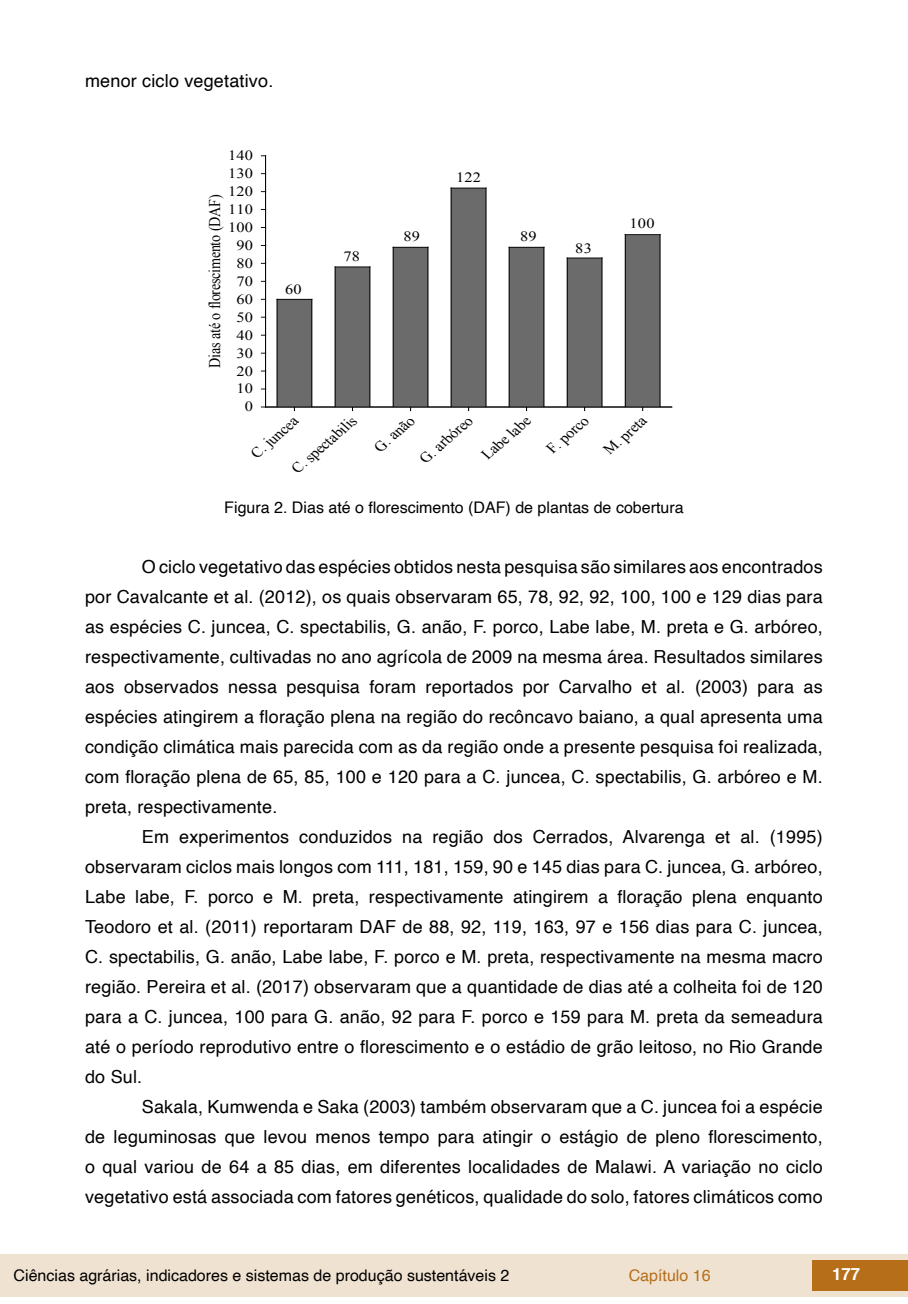
<style>
.page{position:relative;width:908px;height:1304px;background:#fff}
.page>*{position:absolute;margin:0;border:0;box-sizing:border-box;transform-origin:0 0}
.t1{font:18px/30px "Helvetica";letter-spacing:.01em;color:#000;text-align:justify}
.t2{font:700 16.8px "Helvetica";color:#fff}
.t3{font:16.4px "Times New Roman";letter-spacing:-.01em;color:#000;scale:.87 1}
.t4{font:16px "Helvetica";color:#000}
.t5{font:16px "Helvetica";color:#b66e19}
.t6{font:italic 15.2px "Times New Roman";color:#000}
.t7{font:14.2px "Times New Roman";letter-spacing:.015em;color:#000;scale:1.15 1}
</style>
<div class="page">
<div style="left:0;top:1254px;width:906px;height:43px;background:#f0e2d1"></div>
<div style="left:812px;top:1261px;width:95px;height:30px;background:#b66e19"></div>
<hr style="left:265px;top:156px;width:1px;height:251px;background:#000">
<div style="left:277px;top:299px;width:35px;height:108px;background:#6b6b6b"></div>
<hr style="left:311px;top:299px;width:1px;height:108px;background:#000">
<hr style="left:277px;top:299px;width:35px;height:1px;background:#000">
<hr style="left:276px;top:299px;width:1px;height:108px;background:#000">
<div style="left:335px;top:267px;width:35px;height:140px;background:#6b6b6b"></div>
<hr style="left:369px;top:267px;width:1px;height:140px;background:#000">
<hr style="left:335px;top:266px;width:35px;height:1px;background:#000">
<hr style="left:334px;top:267px;width:1px;height:140px;background:#000">
<div style="left:393px;top:247px;width:35px;height:160px;background:#6b6b6b"></div>
<hr style="left:427px;top:247px;width:1px;height:160px;background:#000">
<hr style="left:393px;top:247px;width:35px;height:1px;background:#000">
<hr style="left:392px;top:247px;width:1px;height:160px;background:#000">
<div style="left:451px;top:188px;width:35px;height:219px;background:#6b6b6b"></div>
<hr style="left:485px;top:188px;width:1px;height:219px;background:#000">
<hr style="left:451px;top:188px;width:35px;height:1px;background:#000">
<hr style="left:450px;top:188px;width:1px;height:219px;background:#000">
<div style="left:509px;top:247px;width:34px;height:160px;background:#6b6b6b"></div>
<hr style="left:543px;top:247px;width:1px;height:160px;background:#000">
<hr style="left:509px;top:247px;width:34px;height:1px;background:#000">
<hr style="left:508px;top:247px;width:1px;height:160px;background:#000">
<div style="left:567px;top:258px;width:34px;height:149px;background:#6b6b6b"></div>
<hr style="left:601px;top:258px;width:1px;height:149px;background:#000">
<hr style="left:567px;top:258px;width:34px;height:1px;background:#000">
<hr style="left:566px;top:258px;width:1px;height:149px;background:#000">
<div style="left:625px;top:235px;width:34px;height:172px;background:#6b6b6b"></div>
<hr style="left:659px;top:235px;width:1px;height:172px;background:#000">
<hr style="left:625px;top:234px;width:34px;height:1px;background:#000">
<hr style="left:624px;top:235px;width:1px;height:172px;background:#000">
<hr style="left:265px;top:407px;width:406px;height:1px;background:#000">
<p class="t1" style="left:85px;top:66px;width:190px">menor ciclo vegetativo.</p>
<p class="t7" style="left:228px;top:146px;width:23px">140</p>
<p class="t7" style="left:228px;top:164px;width:23px">130</p>
<p class="t7" style="left:228px;top:182px;width:23px">120</p>
<p class="t3" style="left:204px;top:368px;width:201px;rotate:-90deg">Dias até o florescimento (DAF)</p>
<p class="t7" style="left:228px;top:200px;width:23px">110</p>
<p class="t7" style="left:228px;top:218px;width:23px">100</p>
<p class="t7" style="left:236px;top:236px;width:16px">90</p>
<p class="t7" style="left:236px;top:254px;width:16px">80</p>
<p class="t7" style="left:236px;top:272px;width:16px">70</p>
<p class="t7" style="left:236px;top:290px;width:16px">60</p>
<p class="t7" style="left:236px;top:307px;width:16px">50</p>
<p class="t7" style="left:236px;top:325px;width:16px">40</p>
<p class="t7" style="left:236px;top:343px;width:16px">30</p>
<p class="t7" style="left:236px;top:361px;width:16px">20</p>
<p class="t7" style="left:236px;top:379px;width:16px">10</p>
<p class="t7" style="left:245px;top:397px;width:9px">0</p>
<p class="t7" style="left:285px;top:280px;width:16px">60</p>
<p class="t7" style="left:343px;top:246px;width:16px">78</p>
<p class="t7" style="left:403px;top:226px;width:16px">89</p>
<p class="t7" style="left:456px;top:168px;width:23px">122</p>
<p class="t7" style="left:520px;top:226px;width:16px">89</p>
<p class="t7" style="left:575px;top:238px;width:16px">83</p>
<p class="t7" style="left:629px;top:213px;width:23px">100</p>
<p class="t6" style="left:247px;top:447px;width:58px;rotate:-41deg">C. juncea</p>
<p class="t6" style="left:288px;top:462px;width:81px;rotate:-41deg">C. spectabilis</p>
<p class="t6" style="left:370px;top:441px;width:49px;rotate:-41deg">G. anão</p>
<p class="t6" style="left:415px;top:452px;width:66px;rotate:-41deg">G. arbóreo</p>
<p class="t6" style="left:477px;top:449px;width:60px;rotate:-41deg">Labe labe</p>
<p class="t6" style="left:542px;top:443px;width:51px;rotate:-41deg">F. porco</p>
<p class="t6" style="left:599px;top:444px;width:52px;rotate:-41deg">M. preta</p>
<p class="t4" style="left:224px;top:495px;width:460px">Figura 2. Dias até o florescimento (DAF) de plantas de cobertura</p>
<p class="t1" style="left:85px;top:552px;width:739px;text-indent:57px">O ciclo vegetativo das espécies obtidos nesta pesquisa são similares aos encontrados por Cavalcante et al. (2012), os quais observaram 65, 78, 92, 92, 100, 100 e 129 dias para as espécies C. juncea, C. spectabilis, G. anão, F. porco, Labe labe, M. preta e G. arbóreo, respectivamente, cultivadas no ano agrícola de 2009 na mesma área. Resultados similares aos observados nessa pesquisa foram reportados por Carvalho et al. (2003) para as espécies atingirem a floração plena na região do recôncavo baiano, a qual apresenta uma condição climática mais parecida com as da região onde a presente pesquisa foi realizada, com floração plena de 65, 85, 100 e 120 para a C. juncea, C. spectabilis, G. arbóreo e M. preta, respectivamente.</p>
<p class="t1" style="left:85px;top:822px;width:739px;text-indent:57px">Em experimentos conduzidos na região dos Cerrados, Alvarenga et al. (1995) observaram ciclos mais longos com 111, 181, 159, 90 e 145 dias para C. juncea, G. arbóreo, Labe labe, F. porco e M. preta, respectivamente atingirem a floração plena enquanto Teodoro et al. (2011) reportaram DAF de 88, 92, 119, 163, 97 e 156 dias para C. juncea, C. spectabilis, G. anão, Labe labe, F. porco e M. preta, respectivamente na mesma macro região. Pereira et al. (2017) observaram que a quantidade de dias até a colheita foi de 120 para a C. juncea, 100 para G. anão, 92 para F. porco e 159 para M. preta da semeadura até o período reprodutivo entre o florescimento e o estádio de grão leitoso, no Rio Grande do Sul.</p>
<p class="t1" style="left:85px;top:1092px;width:738px;text-indent:57px">Sakala, Kumwenda e Saka (2003) também observaram que a C. juncea foi a espécie de leguminosas que levou menos tempo para atingir o estágio de pleno florescimento, o qual variou de 64 a 85 dias, em diferentes localidades de Malawi. A variação no ciclo vegetativo está associada com fatores genéticos, qualidade do solo, fatores climáticos como</p>
<p class="t4" style="left:14px;top:1263px;width:497px">Ciências agrárias, indicadores e sistemas de produção sustentáveis 2</p>
<p class="t5" style="left:628px;top:1263px;width:83px">Capítulo 16</p>
<p class="t2" style="left:831px;top:1261px;width:30px">177</p>
</div>
